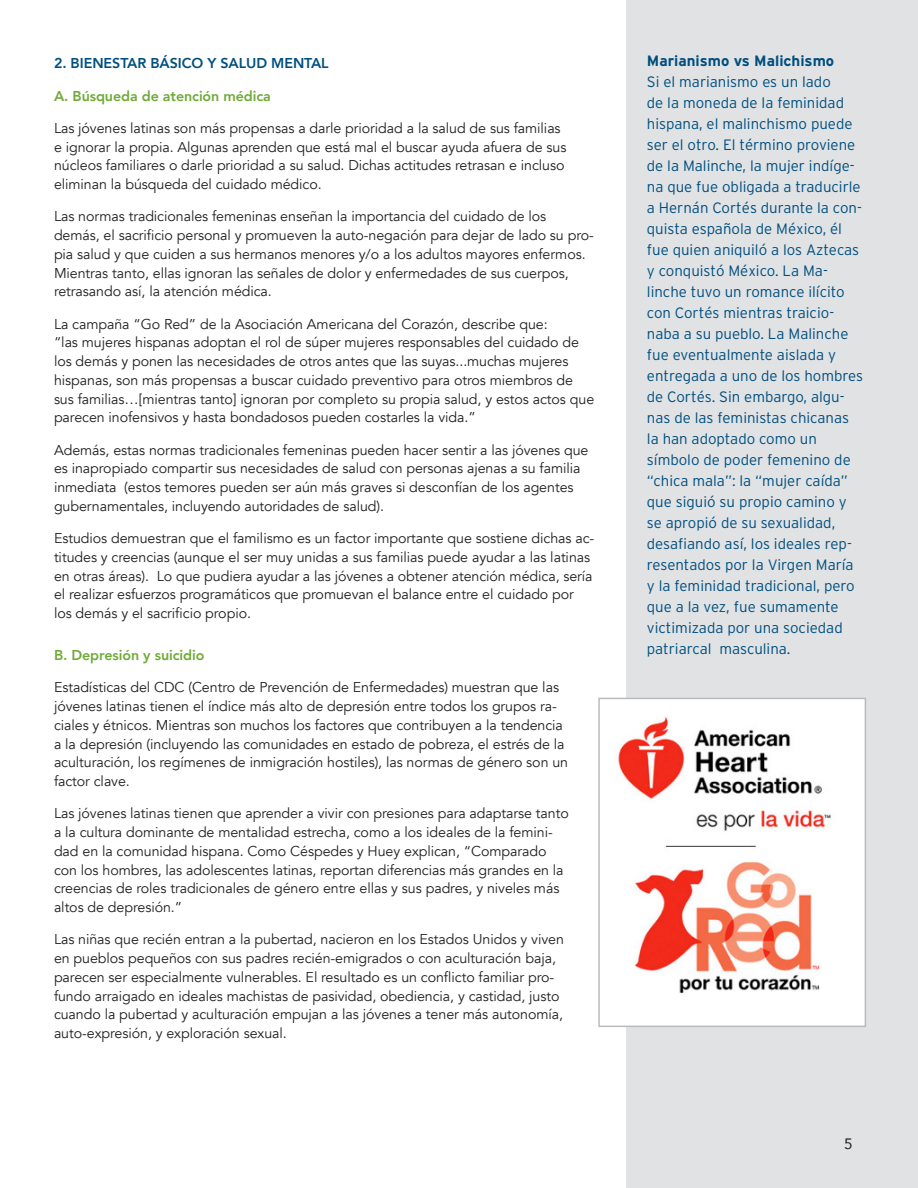
<style>
.page{position:relative;width:918px;height:1188px;background:#fff}
.page>*{position:absolute;margin:0;border:0;box-sizing:border-box;transform-origin:0 0}
.sidebar{font:300 15px/21px "Interstate";color:#004f7f}
.t1{font:15px "Avenir";color:#231f20}
.t2{font:14.25px/18.8px "Avenir";letter-spacing:-.005em;color:#231f20}
.t3{font:800 14.25px "Avenir";letter-spacing:-.005em;color:#6faa38}
.t4{font:800 14.25px "Avenir";letter-spacing:-.005em;color:#004f7f}
.s1{font-weight:700}
</style>
<div class="page">
<div style="left:626px;top:0;width:292px;height:1188px;background:#e1e2e4"></div>
<div style="left:599px;top:698px;width:266px;height:328px;background:#fff"></div>
<img style="left:618px;top:716px;width:213px;height:278px">
<div style="left:598px;top:698px;width:268px;height:329px;border:2px solid #babbbe"></div>
<p class="t4" style="left:54px;top:52px;width:276px">2. BIENESTAR BÁSICO Y SALUD MENTAL</p>
<p class="t3" style="left:54px;top:84px;width:218px">A. Búsqueda de atención médica</p>
<p class="t2" style="left:54px;top:119px;width:514px">Las jóvenes latinas son más propensas a darle prioridad a la salud de sus familias e ignorar la propia. Algunas aprenden que está mal el buscar ayuda afuera de sus núcleos familiares o darle prioridad a su salud. Dichas actitudes retrasan e incluso eliminan la búsqueda del cuidado médico.</p>
<p class="t2" style="left:54px;top:207px;width:541px">Las normas tradicionales femeninas enseñan la importancia del cuidado de los demás, el sacrificio personal y promueven la auto-negación para dejar de lado su pro&shy;pia salud y que cuiden a sus hermanos menores y/o a los adultos mayores enfermos.<br>Mientras tanto, ellas ignoran las señales de dolor y enfermedades de sus cuerpos, retrasando así, la atención médica.</p>
<p class="t2" style="left:54px;top:314px;width:542px">La campaña “Go Red” de la Asociación Americana del Corazón, describe que:<br>“las mujeres hispanas adoptan el rol de súper mujeres responsables del cuidado de los demás y ponen las necesidades de otros antes que las suyas...muchas mujeres hispanas, son más propensas a buscar cuidado preventivo para otros miembros de sus familias…[mientras tanto] ignoran por completo su propia salud, y estos actos que parecen inofensivos y hasta bondadosos pueden costarles la vida.”</p>
<p class="t2" style="left:54px;top:440px;width:536px">Además, estas normas tradicionales femeninas pueden hacer sentir a las jóvenes que es inapropiado compartir sus necesidades de salud con personas ajenas a su familia inmediata (estos temores pueden ser aún más graves si desconfían de los agentes gubernamentales, incluyendo autoridades de salud).</p>
<p class="t2" style="left:54px;top:529px;width:542px">Estudios demuestran que el familismo es un factor importante que sostiene dichas ac&shy;titudes y creencias (aunque el ser muy unidas a sus familias puede ayudar a las latinas en otras áreas). Lo que pudiera ayudar a las jóvenes a obtener atención médica, sería el realizar esfuerzos programáticos que promuevan el balance entre el cuidado por los demás y el sacrificio propio.</p>
<p class="t3" style="left:54px;top:644px;width:152px">B. Depresión y suicidio</p>
<p class="t2" style="left:54px;top:678px;width:516px">Estadísticas del CDC (Centro de Prevención de Enfermedades) muestran que las jóvenes latinas tienen el índice más alto de depresión entre todos los grupos ra&shy;ciales y étnicos. Mientras son muchos los factores que contribuyen a la tendencia a la depresión (incluyendo las comunidades en estado de pobreza, el estrés de la aculturación, los regímenes de inmigración hostiles), las normas de género son un factor clave.</p>
<p class="t2" style="left:54px;top:804px;width:516px">Las jóvenes latinas tienen que aprender a vivir con presiones para adaptarse tanto a la cultura dominante de mentalidad estrecha, como a los ideales de la femini&shy;dad en la comunidad hispana. Como Céspedes y Huey explican, “Comparado con los hombres, las adolescentes latinas, reportan diferencias más grandes en la creencias de roles tradicionales de género entre ellas y sus padres, y niveles más altos de depresión.”</p>
<p class="t2" style="left:54px;top:930px;width:512px">Las niñas que recién entran a la pubertad, nacieron en los Estados Unidos y viven en pueblos pequeños con sus padres recién-emigrados o con aculturación baja, parecen ser especialmente vulnerables. El resultado es un conflicto familiar pro&shy;fundo arraigado en ideales machistas de pasividad, obediencia, y castidad, justo cuando la pubertad y aculturación empujan a las jóvenes a tener más autonomía, auto-expresión, y exploración sexual.</p>
<p class="sidebar" style="left:647px;top:50px;width:218px"><span class="s1">Marianismo vs Malichismo<br></span>Si el marianismo es un lado<br>de la moneda de la feminidad hispana, el malinchismo puede ser el otro. El término proviene de la Malinche, la mujer indíge&shy;na que fue obligada a traducirle a Hernán Cortés durante la con&shy;quista española de México, él fue quien aniquiló a los Aztecas y conquistó México. La Ma&shy;linche tuvo un romance ilícito con Cortés mientras traicio&shy;naba a su pueblo. La Malinche fue eventualmente aislada y entregada a uno de los hombres de Cortés. Sin embargo, algu&shy;nas de las feministas chicanas la han adoptado como un símbolo de poder femenino de “chica mala”: la “mujer caída” que siguió su propio camino y se apropió de su sexualidad, desafiando así, los ideales rep&shy;resentados por la Virgen María y la feminidad tradicional, pero que a la vez, fue sumamente victimizada por una sociedad patriarcal masculina.</p>
<p class="t1" style="left:844px;top:1132px;width:10px">5</p>
</div>
